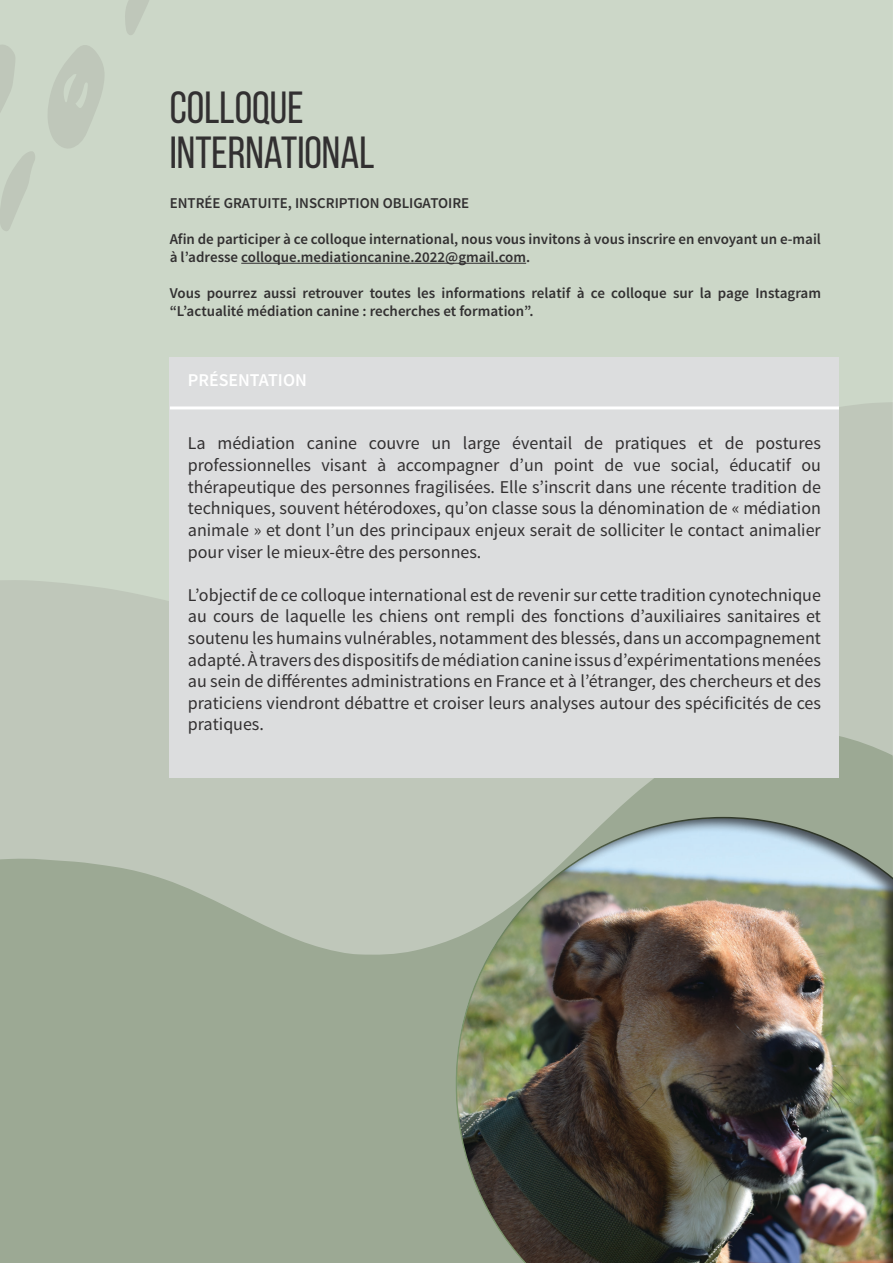
<style>
.page{position:relative;width:893px;height:1263px;background:#fff}
.page>*{position:absolute;margin:0;border:0;box-sizing:border-box;transform-origin:0 0}
.t1{font:45px/45px "Bebas Neue";color:#323031}
.t2{font:18px/21.6px "Source Sans Pro";color:#323031;text-align:justify}
.t3{font:600 18px "Source Sans Pro";color:#fff}
.t4{font:600 15px/18px "Source Sans Pro";color:#323031}
</style>
<div class="page">
<div style="left:0;top:0;width:893px;height:402px;background:#ccd7c8"></div>
<div style="left:0;top:955px;width:454px;height:308px;background:#9ca994"></div>
<svg style="left:0;top:402px;width:893px;height:553px;background:#bac4b5"></svg>
<svg style="left:0;top:44px;width:16px;height:89px"></svg>
<svg style="left:124px;top:0;width:30px;height:36px"></svg>
<svg style="left:0;top:150px;width:36px;height:82px;background:#c5cfc1"></svg>
<svg style="left:46px;top:41px;width:59px;height:109px;background:#c4cdbf"></svg>
<div style="left:170px;top:357px;width:669px;height:421px;background:#dcddde"></div>
<hr style="left:170px;top:406px;width:669px;height:3px;background:#fff">
<hr style="left:241px;top:263px;width:285px;height:1px;background:#323031">
<div style="left:454px;top:814px;width:439px;height:449px;background:#231f20;opacity:.75"></div>
<h1 class="t1" style="left:170px;top:84px;width:206px">COLLOQUE<br>INTERNATIONAL</h1>
<p class="t4" style="left:170px;top:194px;width:301px">ENTRÉE GRATUITE, INSCRIPTION OBLIGATOIRE</p>
<p class="t4" style="left:170px;top:230px;width:653px">Afin de participer à ce colloque international, nous vous invitons à vous inscrire en envoyant un e-mail à l’adresse colloque.mediationcanine.2022@gmail.com.</p>
<p class="t4" style="left:170px;top:284px;width:653px">Vous pourrez aussi retrouver toutes les informations relatif à ce colloque sur la page Instagram “L’actualité médiation canine : recherches et formation”.</p>
<p class="t3" style="left:188px;top:369px;width:120px">PRÉSENTATION</p>
<p class="t2" style="left:188px;top:433px;width:635px">La médiation canine couvre un large éventail de pratiques et de postures professionnelles visant à accompagner d’un point de vue social, éducatif ou thérapeutique des personnes fragilisées. Elle s’inscrit dans une récente tradition de techniques, souvent hétérodoxes, qu’on classe sous la dénomination de « médiation animale » et dont l’un des principaux enjeux serait de solliciter le contact animalier pour viser le mieux-être des personnes.</p>
<p class="t2" style="left:188px;top:584px;width:635px">L’objectif de ce colloque international est de revenir sur cette tradition cynotechnique au cours de laquelle les chiens ont rempli des fonctions d’auxiliaires sanitaires et soutenu les humains vulnérables, notamment des blessés, dans un accompagnement adapté. À travers des dispositifs de médiation canine issus d’expérimentations menées au sein de différentes administrations en France et à l’étranger, des chercheurs et des praticiens viendront débattre et croiser leurs analyses autour des spécificités de ces pratiques.</p>
</div>
